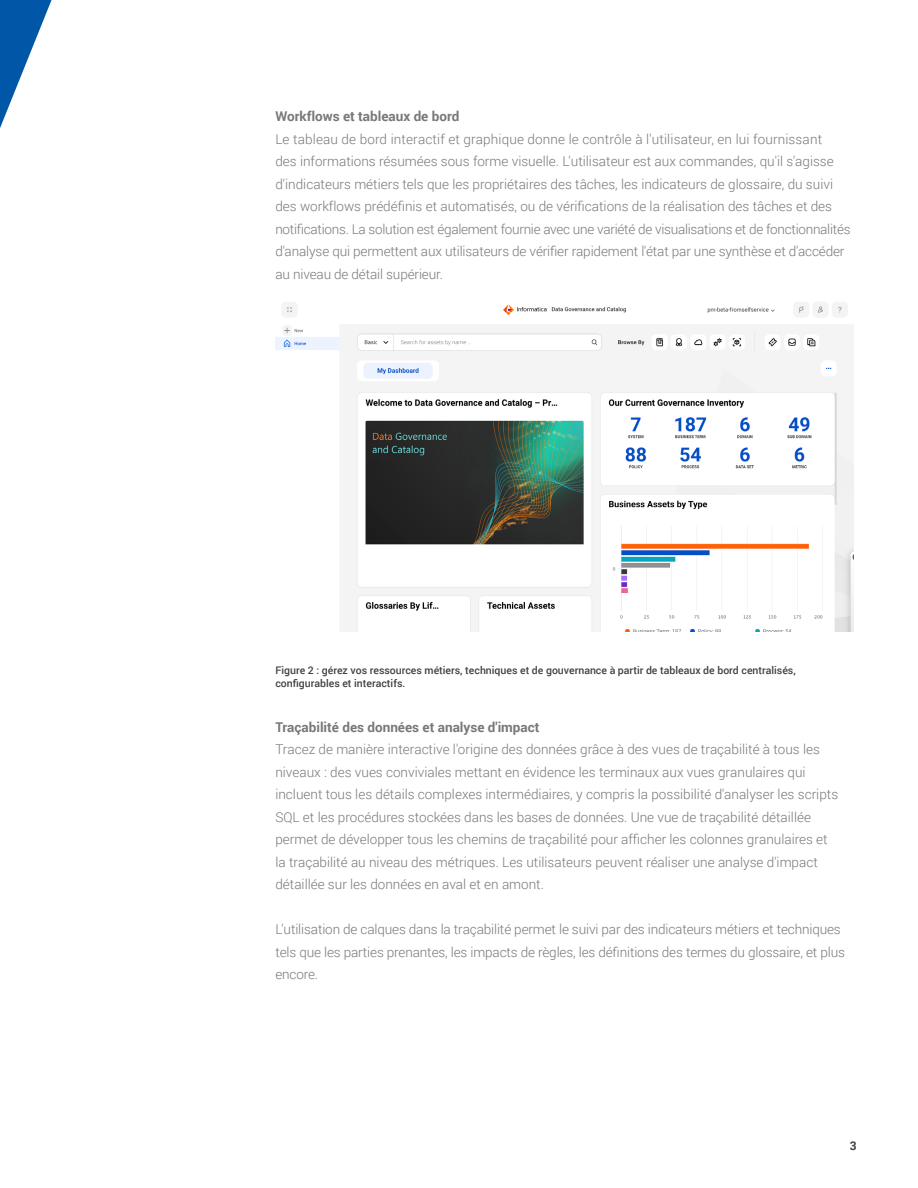
<style>
.page{position:relative;width:918px;height:1188px;background:#fff}
.page>*{position:absolute;margin:0;border:0;box-sizing:border-box;transform-origin:0 0}
.t1{font:300 13.5px/22.5px "Roboto";color:#77787b}
.t2{font:700 13.5px "Roboto";color:#77787b}
.t3{font:700 12px "Roboto";color:#414042}
.t4{font:500 10.5px/12.6px "Roboto";color:#414042}
</style>
<div class="page">
<svg style="left:0;top:0;width:52px;height:128px"></svg>
<img style="left:275px;top:302px;width:578px;height:329px">
<p class="t2" style="left:275px;top:107px;width:185px">Workflows et tableaux de bord</p>
<p class="t1" style="left:275px;top:127px;width:577px">Le tableau de bord interactif et graphique donne le contrôle à l'utilisateur, en lui fournissant<br>des informations résumées sous forme visuelle. L'utilisateur est aux commandes, qu'il s'agisse d'indicateurs métiers tels que les propriétaires des tâches, les indicateurs de glossaire, du suivi des workflows prédéfinis et automatisés, ou de vérifications de la réalisation des tâches et des notifications. La solution est également fournie avec une variété de visualisations et de fonctionnalités d'analyse qui permettent aux utilisateurs de vérifier rapidement l'état par une synthèse et d'accéder au niveau de détail supérieur.</p>
<p class="t4" style="left:275px;top:664px;width:522px">Figure 2 : gérez vos ressources métiers, techniques et de gouvernance à partir de tableaux de bord centralisés, configurables et interactifs.</p>
<p class="t2" style="left:275px;top:717px;width:266px">Traçabilité des données et analyse d'impact</p>
<p class="t1" style="left:275px;top:738px;width:564px">Tracez de manière interactive l'origine des données grâce à des vues de traçabilité à tous les niveaux : des vues conviviales mettant en évidence les terminaux aux vues granulaires qui incluent tous les détails complexes intermédiaires, y compris la possibilité d'analyser les scripts SQL et les procédures stockées dans les bases de données. Une vue de traçabilité détaillée permet de développer tous les chemins de traçabilité pour afficher les colonnes granulaires et la traçabilité au niveau des métriques. Les utilisateurs peuvent réaliser une analyse d'impact détaillée sur les données en aval et en amont.</p>
<p class="t1" style="left:275px;top:918px;width:571px">L'utilisation de calques dans la traçabilité permet le suivi par des indicateurs métiers et techniques tels que les parties prenantes, les impacts de règles, les définitions des termes du glossaire, et plus encore.</p>
<p class="t3" style="left:850px;top:1138px;width:8px">3</p>
</div>
